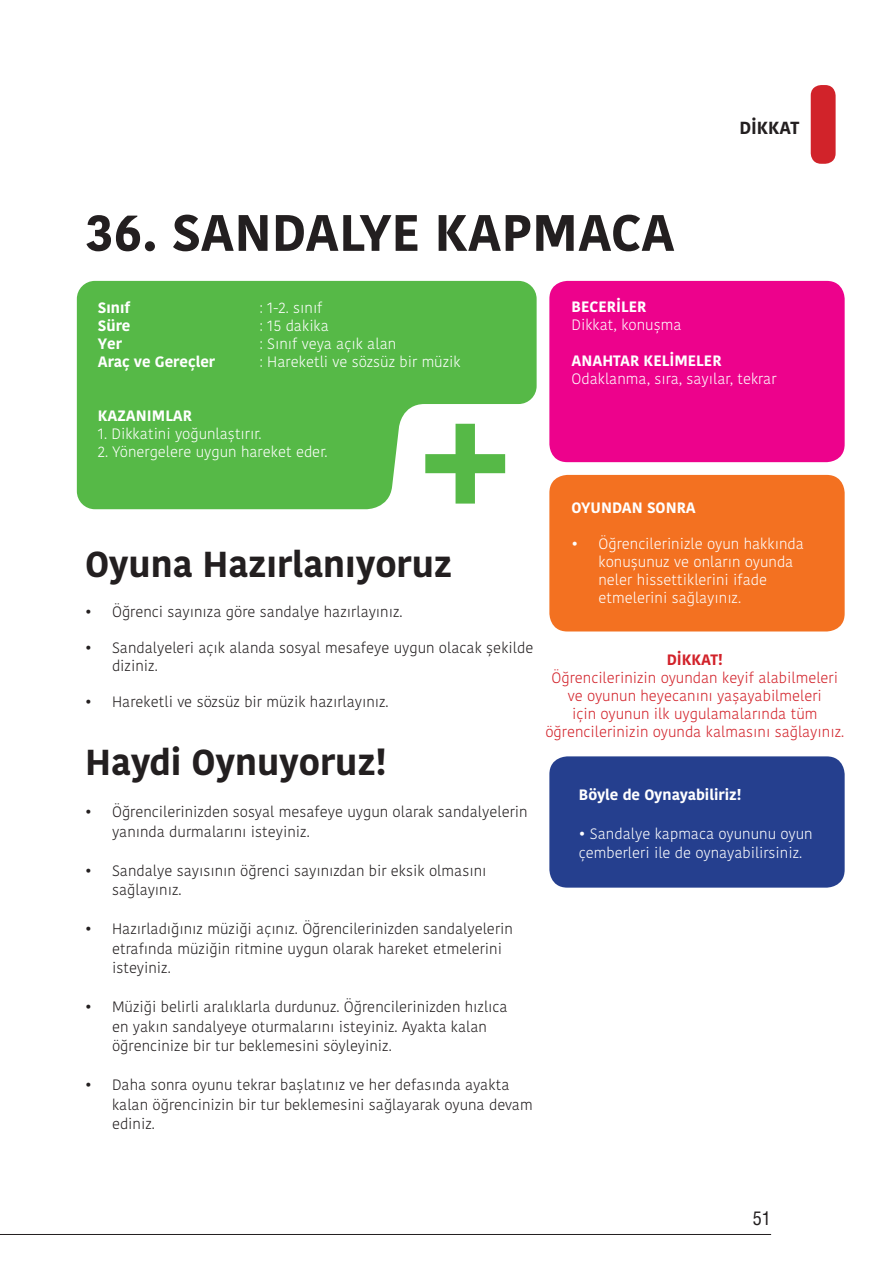
<style>
.page{position:relative;width:893px;height:1263px;background:#fff}
.page>*{position:absolute;margin:0;border:0;box-sizing:border-box;transform-origin:0 0}
.t1{font:700 51px "Kohinoor Bangla";color:#231f20}
.t2{font:700 36px "Kohinoor Bangla";color:#231f20}
.t3{font:18.3px "Helvetica Cond Normal Tr";color:#231f20}
.t4{font:700 17.4px "Kohinoor Bangla";color:#231f20}
.t5{font:300 15px/19.5px "Kohinoor Bangla";color:#231f20}
.t6{font:300 15px/18px "Kohinoor Bangla";color:#fff}
.t7{font:300 15px/18px "Kohinoor Bangla";color:#d2222a;text-align:center}
.t8{font:700 15px "Kohinoor Bangla";color:#fff}
.t9{font:700 15px "Kohinoor Bangla";color:#d2222a}
</style>
<div class="page">
<hr style="left:0;top:1234px;width:771px;height:1px;background:#231f20">
<div style="left:549px;top:475px;width:296px;height:156px;background:#f37121;border-radius:18px"></div>
<div style="left:549px;top:756px;width:296px;height:132px;background:#253f8e;border-radius:18px"></div>
<div style="left:549px;top:281px;width:296px;height:181px;background:#ed028c;border-radius:18px"></div>
<svg style="left:77px;top:281px;width:460px;height:228px;background:#64bf56"></svg>
<svg style="left:425px;top:424px;width:80px;height:80px"></svg>
<div style="left:811px;top:85px;width:25px;height:79px;background:#d1232a;border-radius:11px"></div>
<h1 class="t1" style="left:86px;top:188px;width:590px">36. SANDALYE KAPMACA</h1>
<p class="t4" style="left:739px;top:112px;width:61px">DİKKAT</p>
<p class="t8" style="left:98px;top:294px;width:34px">Sınıf</p>
<p class="t6" style="left:260px;top:298px;width:64px">: 1-2. sınıf</p>
<p class="t8" style="left:98px;top:312px;width:34px">Süre</p>
<p class="t6" style="left:260px;top:316px;width:71px">: 15 dakika</p>
<p class="t8" style="left:98px;top:330px;width:26px">Yer</p>
<p class="t6" style="left:260px;top:334px;width:138px">: Sınıf veya açık alan</p>
<p class="t8" style="left:98px;top:348px;width:119px">Araç ve Gereçler</p>
<p class="t6" style="left:260px;top:352px;width:202px">: Hareketli ve sözsüz bir müzik</p>
<p class="t8" style="left:98px;top:402px;width:96px">KAZANIMLAR</p>
<p class="t6" style="left:98px;top:424px;width:165px">1. Dikkatini yoğunlaştırır.</p>
<p class="t6" style="left:98px;top:442px;width:231px">2. Yönergelere uygun hareket eder.</p>
<p class="t8" style="left:571px;top:293px;width:76px">BECERİLER</p>
<p class="t6" style="left:571px;top:315px;width:112px">Dikkat, konuşma</p>
<p class="t8" style="left:571px;top:347px;width:152px">ANAHTAR KELİMELER</p>
<p class="t6" style="left:571px;top:369px;width:207px">Odaklanma, sıra, sayılar, tekrar</p>
<h2 class="t2" style="left:85px;top:533px;width:369px">Oyuna Hazırlanıyoruz</h2>
<p class="t5" style="left:85px;top:601px;width:319px">• Öğrenci sayınıza göre sandalye hazırlayınız.</p>
<p class="t5" style="left:112px;top:638px;width:423px;line-height:18px;text-indent:-27px">• Sandalyeleri açık alanda sosyal mesafeye uygun olacak şekilde diziniz.</p>
<p class="t5" style="left:85px;top:691px;width:305px">• Hareketli ve sözsüz bir müzik hazırlayınız.</p>
<h2 class="t2" style="left:85px;top:731px;width:303px">Haydi Oynuyoruz!</h2>
<p class="t5" style="left:112px;top:802px;width:417px;text-indent:-27px">• Öğrencilerinizden sosyal mesafeye uygun olarak sandalyelerin yanında durmalarını isteyiniz.</p>
<p class="t5" style="left:112px;top:860px;width:376px;text-indent:-27px">• Sandalye sayısının öğrenci sayınızdan bir eksik olmasını sağlayınız.</p>
<p class="t5" style="left:112px;top:919px;width:402px;text-indent:-27px">• Hazırladığınız müziği açınız. Öğrencilerinizden sandalyelerin etrafında müziğin ritmine uygun olarak hareket etmelerini isteyiniz.</p>
<p class="t5" style="left:112px;top:997px;width:397px;text-indent:-27px">• Müziği belirli aralıklarla durdunuz. Öğrencilerinizden hızlıca en yakın sandalyeye oturmalarını isteyiniz. Ayakta kalan öğrencinize bir tur beklemesini söyleyiniz.</p>
<p class="t5" style="left:112px;top:1075px;width:422px;text-indent:-27px">• Daha sonra oyunu tekrar başlatınız ve her defasında ayakta kalan öğrencinizin bir tur beklemesini sağlayarak oyuna devam ediniz.</p>
<p class="t8" style="left:571px;top:495px;width:126px">OYUNDAN SONRA</p>
<p class="t6" style="left:598px;top:535px;width:207px;text-indent:-27px">• Öğrencilerinizle oyun hakkında konuşunuz ve onların oyunda neler hissettiklerini ifade etmelerini sağlayınız.</p>
<p class="t9" style="left:667px;top:647px;width:58px">DİKKAT!</p>
<p class="t7" style="left:545px;top:669px;width:300px">Öğrencilerinizin oyundan keyif alabilmeleri ve oyunun heyecanını yaşayabilmeleri<br>için oyunun ilk uygulamalarında tüm öğrencilerinizin oyunda kalmasını sağlayınız.</p>
<p class="t8" style="left:579px;top:781px;width:164px">Böyle de Oynayabiliriz!</p>
<p class="t6" style="left:579px;top:823px;width:235px;line-height:19.5px">• Sandalye kapmaca oyununu oyun çemberleri ile de oynayabilirsiniz.</p>
<p class="t3" style="left:753px;top:1207px;width:20px">51</p>
</div>
